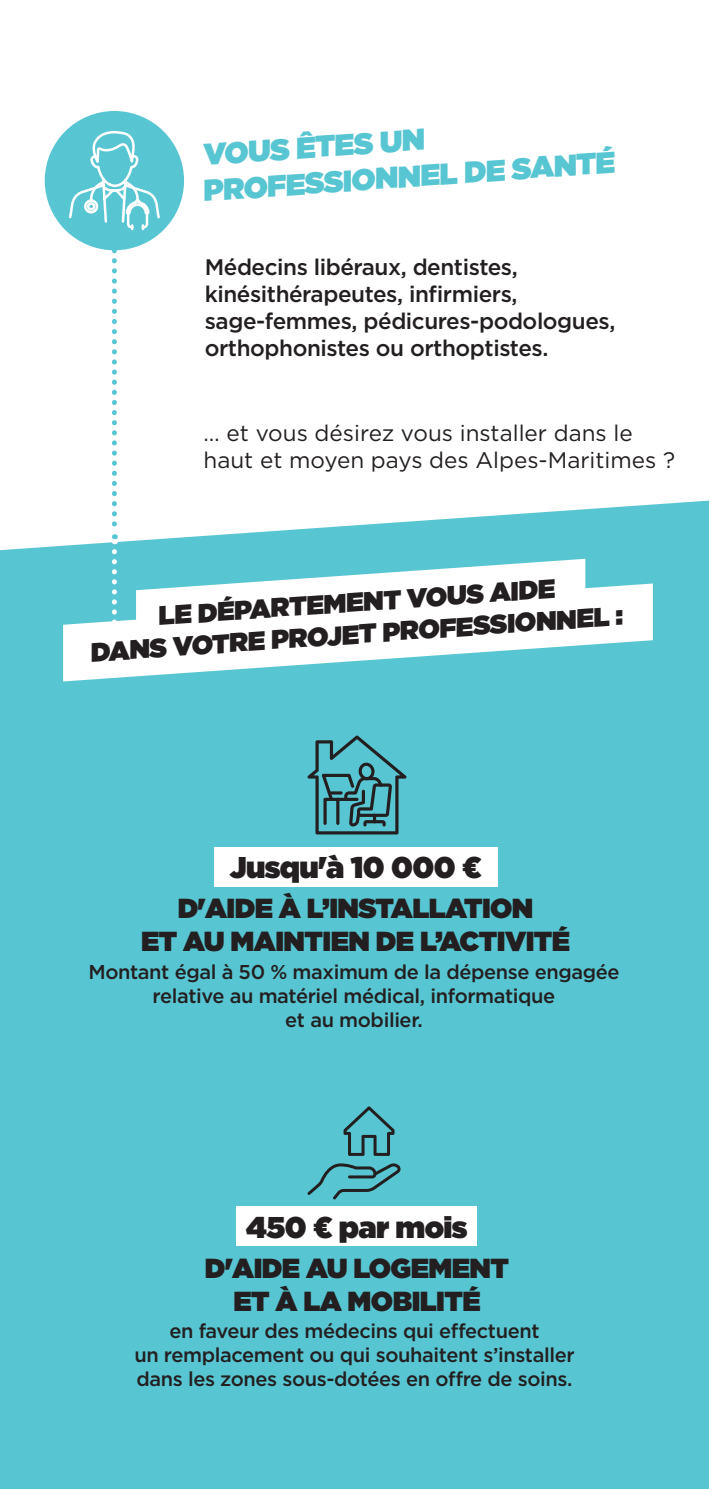
<style>
.page{position:relative;width:709px;height:1489px;background:#fff}
.page>*{position:absolute;margin:0;border:0;box-sizing:border-box;transform-origin:0 0}
.t1{font:900 30px/36px "Gotham";color:#58c6d2}
.t2{font:900 30px "Gotham";letter-spacing:-.02em;color:#231f20}
.t3{font:900 27.5px/33px "Gotham";letter-spacing:-.02em;color:#231f20;text-align:center}
.t4{font:900 26.5px "Gotham";color:#231f20}
.t5{font:500 22.5px/27px "Gotham";letter-spacing:-.02em;color:#231f20}
.t6{font:22.5px/27px "Gotham";color:#231f20}
.t7{font:500 20px/24px "Gotham";letter-spacing:-.02em;color:#231f20;text-align:center}
</style>
<div class="page">
<div style="left:0;top:500px;width:709px;height:988px;background:#58c6d2"></div>
<svg style="left:136px;top:558px;width:449px;height:25px"></svg>
<svg style="left:63px;top:583px;width:590px;height:98px"></svg>
<div style="left:45px;top:111px;width:139px;height:139px;background:#58c6d2;border-radius:50%"></div>
<svg style="left:68px;top:111px;width:93px;height:433px"></svg>
<svg style="left:112px;top:551px;width:5px;height:81px"></svg>
<div style="left:214px;top:847px;width:283px;height:39px;background:#fff"></div>
<div style="left:237px;top:1206px;width:240px;height:39px;background:#fff"></div>
<svg style="left:307px;top:735px;width:99px;height:99px;background:#4a9aa3"></svg>
<svg style="left:343px;top:1106px;width:51px;height:49px;background:#4ca0aa"></svg>
<svg style="left:307px;top:1162px;width:93px;height:37px;background:#4ea6b0"></svg>
<p class="t1" style="left:199px;top:136px;width:414px;rotate:-4deg">VOUS ÊTES UN<br>PROFESSIONNEL DE SANTÉ</p>
<p class="t5" style="left:205px;top:253px;width:412px">Médecins libéraux, dentistes, kinésithérapeutes, infirmiers, sage-femmes, pédicures-podologues, orthophonistes ou orthoptistes.</p>
<p class="t6" style="left:203px;top:419px;width:473px">… et vous désirez vous installer dans le haut et moyen pays des Alpes-Maritimes ?</p>
<p class="t4" style="left:157px;top:597px;width:399px;rotate:-4deg">LE DÉPARTEMENT VOUS AIDE</p>
<p class="t4" style="left:89px;top:633px;width:535px;rotate:-4deg">DANS VOTRE PROJET PROFESSIONNEL :</p>
<p class="t2" style="left:230px;top:845px;width:253px">Jusqu'à 10 000 €</p>
<p class="t3" style="left:141px;top:891px;width:430px">D'AIDE À L’INSTALLATION<br>ET AU MAINTIEN DE L’ACTIVITÉ</p>
<p class="t7" style="left:88px;top:960px;width:532px">Montant égal à 50 % maximum de la dépense engagée relative au matériel médical, informatique<br>et au mobilier.</p>
<p class="t2" style="left:246px;top:1206px;width:223px">450 € par mois</p>
<p class="t3" style="left:205px;top:1251px;width:305px">D'AIDE AU LOGEMENT<br>ET À LA MOBILITÉ</p>
<p class="t7" style="left:134px;top:1318px;width:442px">en faveur des médecins qui effectuent<br>un remplacement ou qui souhaitent s’installer dans les zones sous-dotées en offre de soins.</p>
</div>
